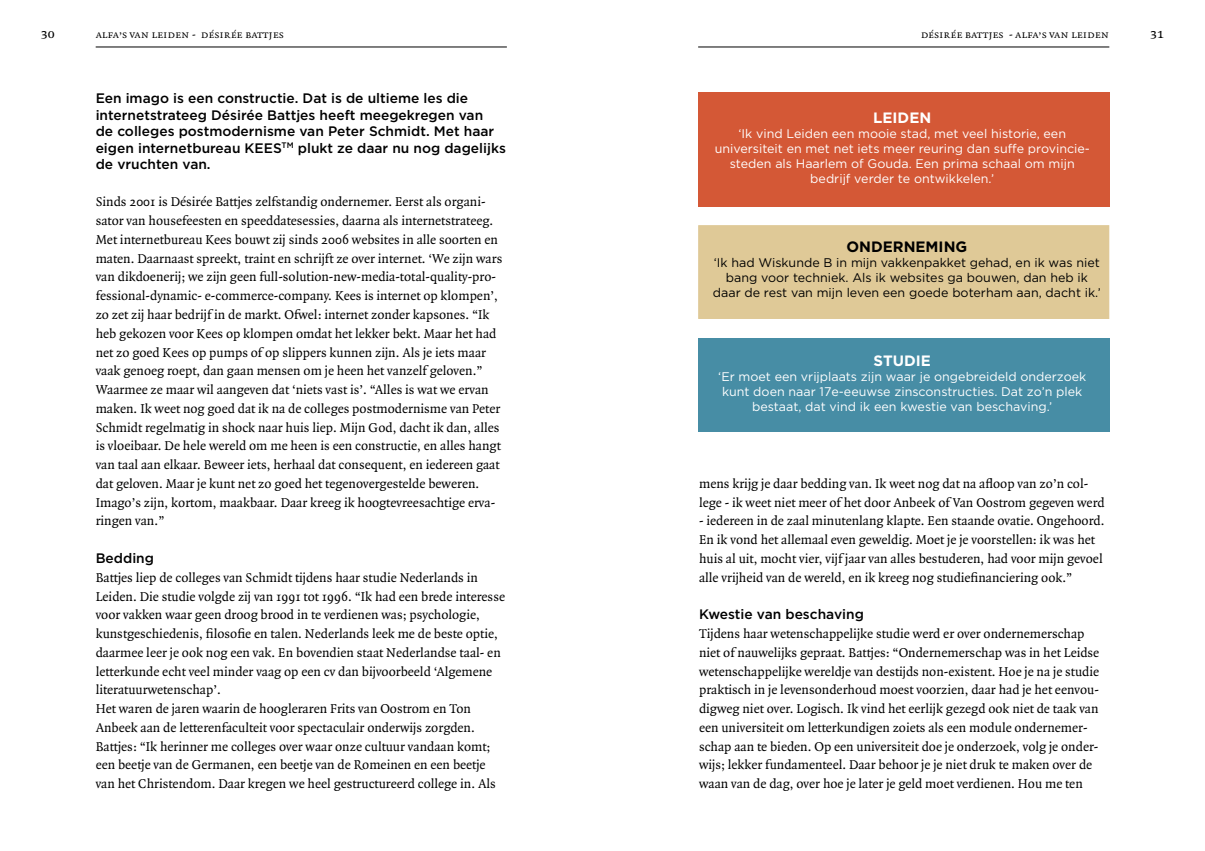
<style>
.page{position:relative;width:1205px;height:851px;background:#fff}
.page>*{position:absolute;margin:0;border:0;box-sizing:border-box;transform-origin:0 0}
.t1{font:700 15px "Gotham";color:#fff}
.t2{font:700 15px "Gotham";color:#000}
.t3{font:13.75px/18.8px "Quadraat";color:#000}
.t4{font:500 13.75px/16.5px "Gotham";color:#000}
.t5{font:13.75px "Quadraat Small Caps";color:#000}
.t6{font:12.5px/15px "Gotham";color:#fff;text-align:center}
.t7{font:12.5px/15px "Gotham";color:#000;text-align:center}
.t8{font:11.25px "Quadraat Small Caps";color:#000}
</style>
<div class="page">
<div style="left:698px;top:338px;width:411px;height:93px;background:#478da5"></div>
<div style="left:698px;top:225px;width:411px;height:94px;background:#dfc997;border:1px solid #dfc997"></div>
<div style="left:698px;top:92px;width:411px;height:114px;background:#d45836"></div>
<hr style="left:96px;top:47px;width:411px;height:1px;background:#000">
<hr style="left:698px;top:47px;width:411px;height:1px;background:#000">
<p class="t5" style="left:41px;top:26px;width:15px">30</p>
<p class="t8" style="left:96px;top:28px;width:190px">alfa’s van leiden - désirée battjes</p>
<p class="t8" style="left:921px;top:28px;width:190px">désirée battjes - alfa’s van leiden</p>
<p class="t5" style="left:1150px;top:26px;width:15px">31</p>
<p class="t4" style="left:96px;top:90px;width:412px">Een imago is een constructie. Dat is de ultieme les die internetstrateeg Désirée Battjes heeft meegekregen van<br>de colleges postmodernisme van Peter Schmidt. Met haar eigen internetbureau KEES<sup>TM</sup> plukt ze daar nu nog dagelijks de vruchten van.</p>
<p class="t3" style="left:96px;top:193px;width:408px">Sinds 2001 is Désirée Battjes zelfstandig ondernemer. Eerst als organi&shy;sator van housefeesten en speeddatesessies, daarna als internetstrateeg.<br>Met internetbureau Kees bouwt zij sinds 2006 websites in alle soorten en maten. Daarnaast spreekt, traint en schrijft ze over internet. ‘We zijn wars van dikdoenerij; we zijn geen full-solution-new-media-total-quality-pro&shy;fessional-dynamic- e-commerce-company. Kees is internet op klompen’, zo zet zij haar bedrijf in de markt. Ofwel: internet zonder kapsones. “Ik heb gekozen voor Kees op klompen omdat het lekker bekt. Maar het had net zo goed Kees op pumps of op slippers kunnen zijn. Als je iets maar vaak genoeg roept, dan gaan mensen om je heen het vanzelf geloven.” Waarmee ze maar wil aangeven dat ‘niets vast is’. “Alles is wat we ervan maken. Ik weet nog goed dat ik na de colleges postmodernisme van Peter Schmidt regelmatig in shock naar huis liep. Mijn God, dacht ik dan, alles is vloeibaar. De hele wereld om me heen is een constructie, en alles hangt van taal aan elkaar. Beweer iets, herhaal dat consequent, en iedereen gaat dat geloven. Maar je kunt net zo goed het tegenovergestelde beweren.<br>Imago’s zijn, kortom, maakbaar. Daar kreeg ik hoogtevreesachtige erva&shy;ringen van.”</p>
<p class="t4" style="left:96px;top:549px;width:60px">Bedding</p>
<p class="t3" style="left:96px;top:568px;width:411px">Battjes liep de colleges van Schmidt tijdens haar studie Nederlands in Leiden. Die studie volgde zij van 1991 tot 1996. “Ik had een brede interesse voor vakken waar geen droog brood in te verdienen was; psychologie, kunstgeschiedenis, filosofie en talen. Nederlands leek me de beste optie, daarmee leer je ook nog een vak. En bovendien staat Nederlandse taal- en letterkunde echt veel minder vaag op een cv dan bijvoorbeeld ‘Algemene literatuurwetenschap’.<br>Het waren de jaren waarin de hoogleraren Frits van Oostrom en Ton Anbeek aan de letterenfaculteit voor spectaculair onderwijs zorgden.<br>Battjes: “Ik herinner me colleges over waar onze cultuur vandaan komt; een beetje van de Germanen, een beetje van de Romeinen en een beetje van het Christendom. Daar kregen we heel gestructureerd college in. Als</p>
<p class="t1" style="left:873px;top:108px;width:60px">LEIDEN</p>
<p class="t6" style="left:715px;top:126px;width:377px">‘Ik vind Leiden een mooie stad, met veel historie, een universiteit en met net iets meer reuring dan suffe provincie&shy;steden als Haarlem of Gouda. Een prima schaal om mijn bedrijf verder te ontwikkelen.’</p>
<p class="t2" style="left:846px;top:237px;width:122px">ONDERNEMING</p>
<p class="t7" style="left:713px;top:255px;width:389px">‘Ik had Wiskunde B in mijn vakkenpakket gehad, en ik was niet bang voor techniek. Als ik websites ga bouwen, dan heb ik daar de rest van mijn leven een goede boterham aan, dacht ik.’</p>
<p class="t1" style="left:873px;top:351px;width:57px">STUDIE</p>
<p class="t6" style="left:718px;top:369px;width:369px">‘Er moet een vrijplaats zijn waar je ongebreideld onderzoek kunt doen naar 17e-eeuwse zinsconstructies. Dat zo’n plek bestaat, dat vind ik een kwestie van beschaving.’</p>
<p class="t3" style="left:699px;top:474px;width:407px">mens krijg je daar bedding van. Ik weet nog dat na afloop van zo’n col&shy;lege - ik weet niet meer of het door Anbeek of Van Oostrom gegeven werd</p>
<p class="t3" style="left:699px;top:512px;width:407px">- iedereen in de zaal minutenlang klapte. Een staande ovatie. Ongehoord.<br>En ik vond het allemaal even geweldig. Moet je je voorstellen: ik was het huis al uit, mocht vier, vijf jaar van alles bestuderen, had voor mijn gevoel alle vrijheid van de wereld, en ik kreeg nog studiefinanciering ook.”</p>
<p class="t4" style="left:699px;top:606px;width:166px">Kwestie van beschaving</p>
<p class="t3" style="left:699px;top:624px;width:402px">Tijdens haar wetenschappelijke studie werd er over ondernemerschap niet of nauwelijks gepraat. Battjes: “Ondernemerschap was in het Leidse wetenschappelijke wereldje van destijds non-existent. Hoe je na je studie praktisch in je levensonderhoud moest voorzien, daar had je het eenvou&shy;digweg niet over. Logisch. Ik vind het eerlijk gezegd ook niet de taak van een universiteit om letterkundigen zoiets als een module ondernemer&shy;schap aan te bieden. Op een universiteit doe je onderzoek, volg je onder&shy;wijs; lekker fundamenteel. Daar behoor je je niet druk te maken over de waan van de dag, over hoe je later je geld moet verdienen. Hou me ten</p>
</div>
